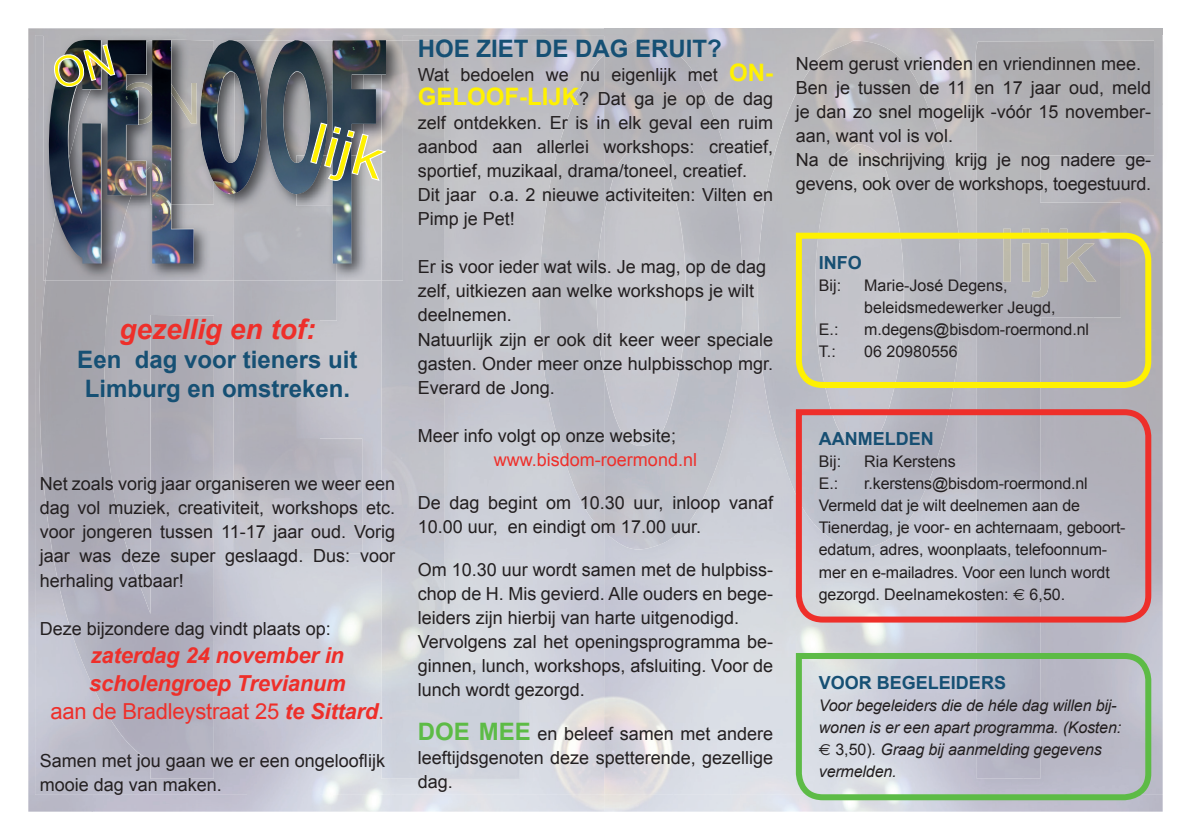
<style>
.page{position:relative;width:1191px;height:840px;background:#fff}
.page>*{position:absolute;margin:0;border:0;box-sizing:border-box;transform-origin:0 0}
.t1{font:italic 700 28px "Arial";color:#ee2f2a}
.t2{font:700 24px/28.8px "Arial";color:#165074;text-align:center}
.t3{font:italic 700 22px/28px "Arial";letter-spacing:-.01em;color:#ee2f2a;text-align:center}
.t4{font:18px/24px "Arial";color:#231f20}
.t5{font:18px "Arial";color:#ee2f2a}
.t6{font:700 18px "Arial";color:#165074}
.t7{font:700 18px "Arial";color:#174f72}
.t8{font:16px/22px "Arial";letter-spacing:-.01em;color:#231f20}
.t9{font:italic 16px/22px "Arial";letter-spacing:-.01em;color:#231f20}
.s1{font-weight:400;font-style:normal}
.s2{font-weight:700;font-size:24px;color:#fff101}
.s3{font-weight:700;font-size:24px;color:#5dbb46}
.s4{font-family:"Euro Sans"}
.s5{font-family:"Euro Sans";font-style:normal}
.s6{font-style:normal}
</style>
<div class="page">
<img style="left:28px;top:28px;width:576px;height:71px">
<img style="left:28px;top:99px;width:64px;height:712px">
<img style="left:1162px;top:35px;width:1px;height:759px">
<img style="left:604px;top:542px;width:70px;height:252px">
<img style="left:35px;top:35px;width:70px;height:759px">
<img style="left:39px;top:280px;width:175px;height:498px">
<img style="left:604px;top:41px;width:123px;height:190px">
<img style="left:788px;top:41px;width:173px;height:509px">
<img style="left:726px;top:109px;width:63px;height:368px">
<img style="left:665px;top:231px;width:62px;height:311px">
<img style="left:604px;top:374px;width:62px;height:176px">
<img style="left:540px;top:61px;width:64px;height:471px">
<img style="left:975px;top:41px;width:179px;height:608px">
<img style="left:381px;top:41px;width:67px;height:737px">
<img style="left:233px;top:280px;width:129px;height:273px">
<div style="left:447px;top:663px;width:72px;height:115px;background:#cdd1db"></div>
<svg style="left:793px;top:406px;width:361px;height:219px;background:#c0b8c0"></svg>
<svg style="left:793px;top:649px;width:361px;height:153px;background:#bac4c3"></svg>
<svg style="left:793px;top:229px;width:361px;height:162px;background:#bebcaa"></svg>
<img style="left:43px;top:34px;width:360px;height:246px">
<img style="left:46px;top:40px;width:168px;height:240px">
<img style="left:234px;top:41px;width:169px;height:239px">
<img style="left:47px;top:40px;width:339px;height:223px">
<img style="left:53px;top:44px;width:62px;height:43px">
<svg style="left:310px;top:122px;width:77px;height:59px;background:#9c9f76"></svg>
<h1 class="t1" style="left:119px;top:310px;width:198px">gezellig en tof:</h1>
<h2 class="t2" style="left:77px;top:345px;width:282px">Een dag voor tieners uit<br>Limburg en omstreken.</h2>
<p class="t4" style="left:40px;top:472px;width:357px;text-align:justify">Net zoals vorig jaar organiseren we weer een dag vol muziek, creativiteit, workshops etc. voor jongeren tussen 11-17 jaar oud. Vorig jaar was deze super geslaagd. Dus: voor herhaling vatbaar!</p>
<p class="t4" style="left:40px;top:616px;width:293px">Deze bijzondere dag vindt plaats op:</p>
<p class="t3" style="left:50px;top:641px;width:335px">zaterdag 24 november in scholengroep Trevianum<br><span class="s1">aan de Bradleystraat 25</span> te Sittard<span class="s1">.</span></p>
<p class="t4" style="left:40px;top:748px;width:347px">Samen met jou gaan we er een ongelooflijk mooie dag van maken.</p>
<h2 class="t2" style="left:418px;top:35px;width:306px">HOE ZIET DE DAG ERUIT?</h2>
<p class="t4" style="left:418px;top:63px;width:357px">Wat bedoelen we nu eigenlijk met <span class="s2">ON-GELOOF-LIJK</span>? Dat ga je op de dag zelf ontdekken. Er is in elk geval een ruim aanbod aan allerlei workshops: creatief, sportief, muzikaal, drama/toneel, creatief.<br>Dit jaar o.a. 2 nieuwe activiteiten: Vilten en Pimp je Pet!</p>
<p class="t4" style="left:418px;top:255px;width:357px">Er is voor ieder wat wils. Je mag, op de dag zelf, uitkiezen aan welke workshops je wilt deelnemen.<br>Natuurlijk zijn er ook dit keer weer speciale gasten. Onder meer onze hulpbisschop mgr.<br>Everard de Jong.</p>
<p class="t4" style="left:418px;top:423px;width:260px">Meer info volgt op onze website;</p>
<p class="t5" style="left:494px;top:447px;width:205px">www.bisdom-roermond.nl</p>
<p class="t4" style="left:418px;top:490px;width:357px">De dag begint om 10.30 uur, inloop vanaf<br>10.00 uur, en eindigt om 17.00 uur.</p>
<p class="t4" style="left:418px;top:557px;width:357px">Om 10.30 uur wordt samen met de hulpbiss&shy;chop de H. Mis gevierd. Alle ouders en bege&shy;leiders zijn hierbij van harte uitgenodigd.<br>Vervolgens zal het openingsprogramma be&shy;ginnen, lunch, workshops, afsluiting. Voor de lunch wordt gezorgd.</p>
<p class="t4" style="left:418px;top:721px;width:357px;text-align:justify"><span class="s3">DOE MEE</span> en beleef samen met andere leeftijdsgenoten deze spetterende, gezellige dag.</p>
<p class="t4" style="left:796px;top:51px;width:357px">Neem gerust vrienden en vriendinnen mee.<br>Ben je tussen de 11 en 17 jaar oud, meld je dan zo snel mogelijk -vóór 15 november&shy;aan, want vol is vol.<br>Na de inschrijving krijg je nog nadere ge&shy;gevens, ook over de workshops, toegestuurd.</p>
<p class="t7" style="left:819px;top:250px;width:45px">INFO</p>
<p class="t8" style="left:819px;top:274px;width:24px">Bij:</p>
<p class="t8" style="left:864px;top:274px;width:193px">Marie-José Degens, beleidsmedewerker Jeugd,</p>
<p class="t8" style="left:819px;top:318px;width:21px">E.:</p>
<p class="t8" style="left:864px;top:318px;width:226px">m.degens@bisdom-roermond.nl</p>
<p class="t8" style="left:819px;top:340px;width:18px">T.:</p>
<p class="t8" style="left:864px;top:340px;width:95px">06 20980556</p>
<p class="t7" style="left:819px;top:427px;width:116px">AANMELDEN</p>
<p class="t8" style="left:819px;top:450px;width:24px">Bij:</p>
<p class="t8" style="left:864px;top:450px;width:93px">Ria Kerstens</p>
<p class="t8" style="left:819px;top:472px;width:21px">E.:</p>
<p class="t8" style="left:819px;top:472px;width:308px;text-indent:45px">r.kerstens@bisdom-roermond.nl Vermeld dat je wilt deelnemen aan de Tienerdag, je voor- en achternaam, geboort&shy;edatum, adres, woonplaats, telefoonnum&shy;mer en e-mailadres. Voor een lunch wordt gezorgd. Deelnamekosten: <span class="s4">€</span> 6,50.</p>
<p class="t6" style="left:819px;top:670px;width:189px">VOOR BEGELEIDERS</p>
<p class="t9" style="left:819px;top:694px;width:304px">Voor begeleiders die de héle dag willen bij&shy;wonen is er een apart programma. (Kosten: <span class="s5">€</span> <span class="s6">3,50)</span>. Graag bij aanmelding gegevens vermelden.</p>
</div>
